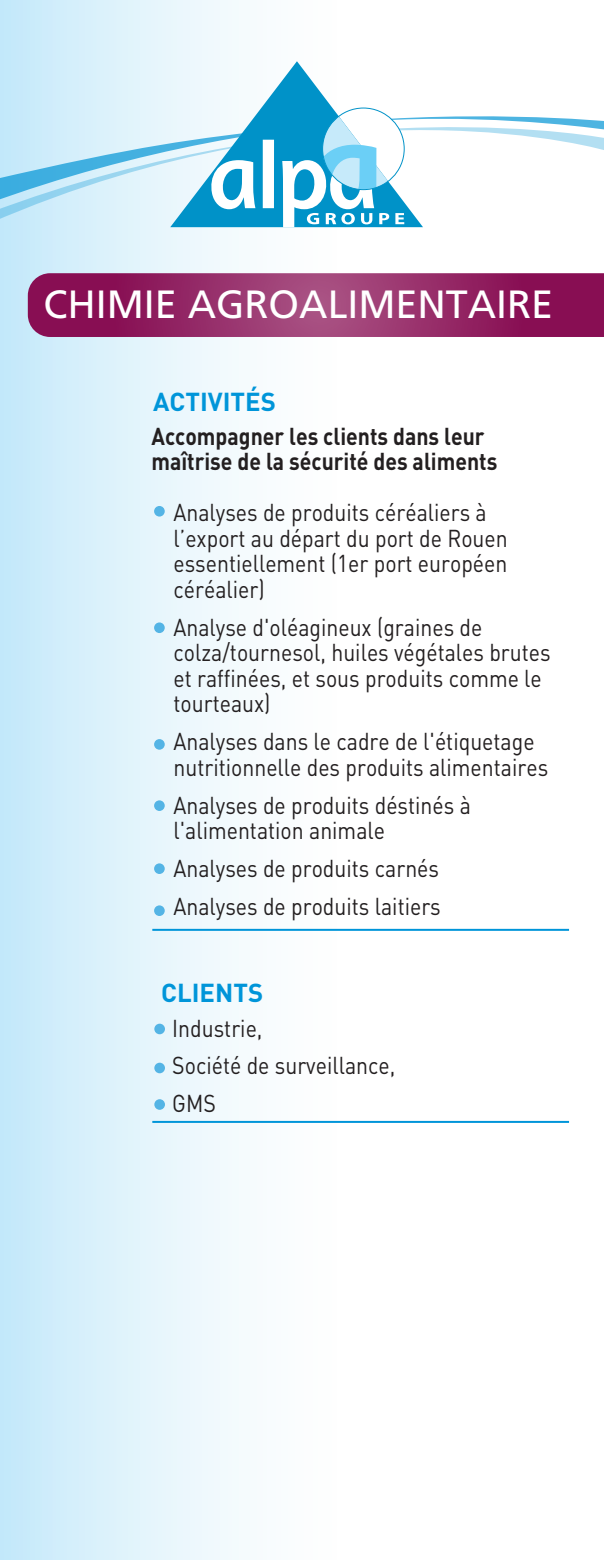
<style>
.page{position:relative;width:604px;height:1561px;background:#fff}
.page>*{position:absolute;margin:0;border:0;box-sizing:border-box;transform-origin:0 0}
.t1{font:39.38px "Frutiger CE";color:#fff}
.t2{font:700 25.68px "DIN";color:#0095d9}
.t3{font:24.15px/25.5px "DIN";color:#231f20;scale:.88 1}
.t4{font:700 24.15px/25.5px "DIN";color:#231f20;scale:.88 1}
</style>
<div class="page">
<div style="left:0;top:0;width:338px;height:1559px;background:linear-gradient(to right,#c7eafa,#fffffe)"></div>
<svg style="left:0;top:116px;width:604px;height:11px"></svg>
<svg style="left:0;top:127px;width:604px;height:97px"></svg>
<svg style="left:28px;top:273px;width:576px;height:64px;background:#942967"></svg>
<hr style="left:152px;top:929px;width:417px;height:2px;background:#0095d9">
<hr style="left:152px;top:1121px;width:417px;height:2px;background:#0095d9">
<div style="left:154px;top:739px;width:11px;height:10px;background:#54b4e5;border-radius:50%"></div>
<div style="left:154px;top:800px;width:11px;height:11px;background:#54b4e5;border-radius:50%"></div>
<div style="left:154px;top:863px;width:11px;height:11px;background:#54b4e5;border-radius:50%"></div>
<div style="left:154px;top:905px;width:11px;height:11px;background:#54b4e5;border-radius:50%"></div>
<div style="left:154px;top:622px;width:11px;height:11px;background:#54b4e5;border-radius:50%"></div>
<div style="left:154px;top:506px;width:11px;height:10px;background:#54b4e5;border-radius:50%"></div>
<div style="left:154px;top:1023px;width:11px;height:11px;background:#54b4e5;border-radius:50%"></div>
<div style="left:154px;top:1062px;width:11px;height:11px;background:#54b4e5;border-radius:50%"></div>
<div style="left:154px;top:1099px;width:11px;height:10px;background:#54b4e5;border-radius:50%"></div>
<svg style="left:170px;top:61px;width:253px;height:166px"></svg>
<svg style="left:209px;top:160px;width:46px;height:49px"></svg>
<div style="left:263px;top:140px;width:11px;height:68px;background:#fff"></div>
<svg style="left:282px;top:116px;width:107px;height:111px"></svg>
<svg style="left:395px;top:213px;width:9px;height:11px"></svg>
<h1 class="t1" style="left:43px;top:282px;width:511px">CHIMIE AGROALIMENTAIRE</h1>
<p class="t2" style="left:153px;top:385px;width:124px">ACTIVITÉS</p>
<p class="t4" style="left:151px;top:422px;width:394px">Accompagner les clients dans leur maîtrise de la sécurité des aliments</p>
<p class="t3" style="left:173px;top:499px;width:381px">Analyses de produits céréaliers à l’export au départ du port de Rouen essentiellement (1er port européen céréalier)</p>
<p class="t3" style="left:173px;top:613px;width:430px">Analyse d'oléagineux (graines de colza/tournesol, huiles végétales brutes et raffinées, et sous produits comme le tourteaux)</p>
<p class="t3" style="left:173px;top:728px;width:427px">Analyses dans le cadre de l'étiquetage nutritionnelle des produits alimentaires</p>
<p class="t3" style="left:173px;top:792px;width:339px">Analyses de produits déstinés à l'alimentation animale</p>
<p class="t3" style="left:173px;top:849px;width:305px;line-height:38px">Analyses de produits carnés<br>Analyses de produits laitiers</p>
<p class="t2" style="left:161px;top:975px;width:104px">CLIENTS</p>
<p class="t3" style="left:172px;top:1008px;width:255px;line-height:37.5px">Industrie,<br>Société de surveillance,<br>GMS</p>
</div>
